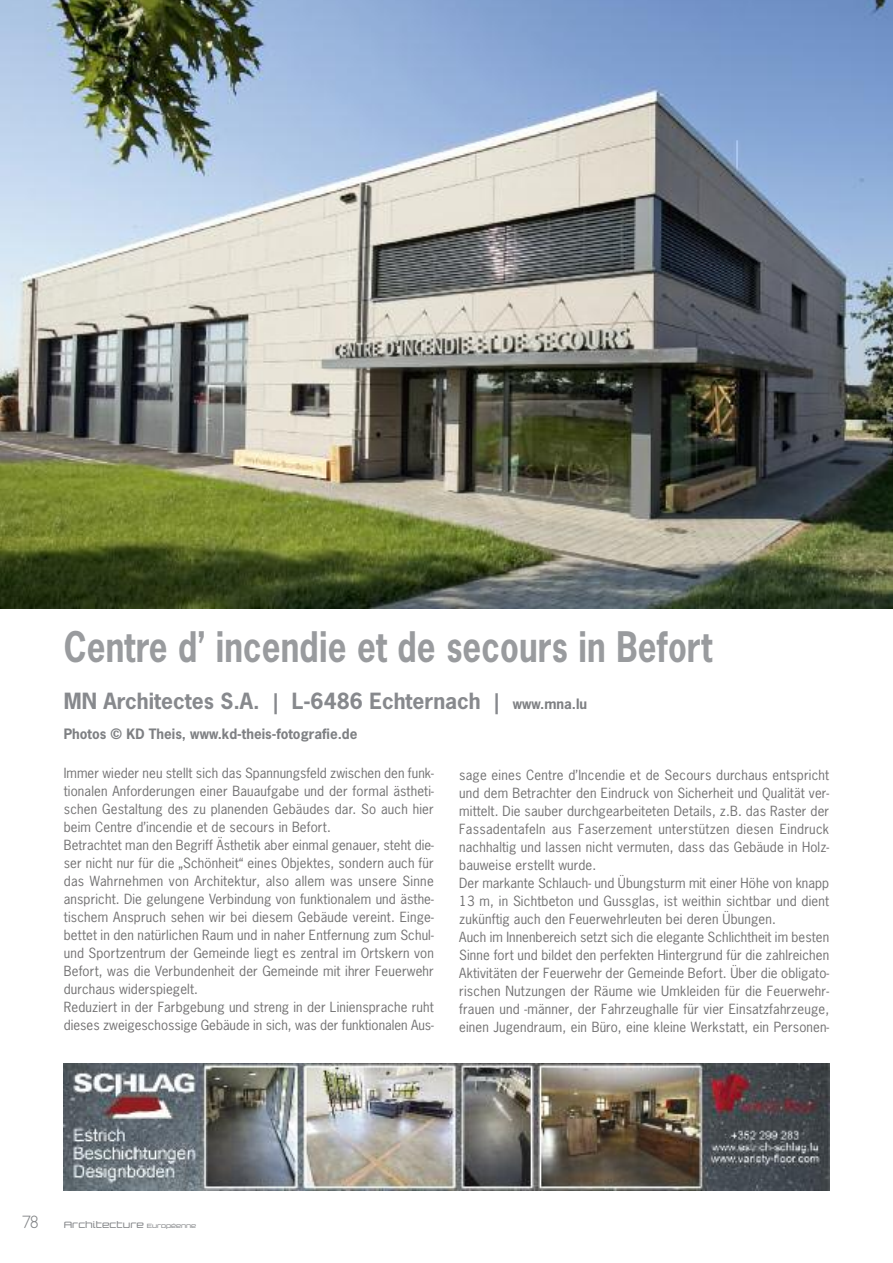
<style>
.page{position:relative;width:893px;height:1263px;background:#fff}
.page>*{position:absolute;margin:0;border:0;box-sizing:border-box;transform-origin:0 0}
.t1{font:700 39.6px "News Gothic LT";letter-spacing:.005em;color:#999b9e;scale:.83 1}
.t2{font:700 21px "News Gothic LT";color:#87898d}
.t3{font:300 18px "Gill Sans Std";color:#7e8083}
.t4{font:700 13.5px "News Gothic LT";color:#7e8083}
.t5{font:13.2px/18px "News Gothic LT";letter-spacing:.01em;color:#727172}
.t6{font:9px "Design System C 500 R";color:#7e8083}
.s1{font-size:13.5px;color:#7e8083}
.s2{font-size:6px}
</style>
<div class="page">
<img style="left:0;top:0;width:893px;height:608px">
<img style="left:64px;top:1063px;width:765px;height:127px">
<h1 class="t1" style="left:64px;top:621px;width:783px">Centre d’ incendie et de secours in Befort</h1>
<h2 class="t2" style="left:64px;top:687px;width:525px">MN Architectes S.A. | L-6486 Echternach | <span class="s1">www.mna.lu</span></h2>
<p class="t4" style="left:64px;top:725px;width:295px">Photos © KD Theis, www.kd-theis-fotografie.de</p>
<p class="t5" style="left:64px;top:764px;width:372px">Immer wieder neu stellt sich das Spannungsfeld zwischen den funk&shy;tionalen Anforderungen einer Bauaufgabe und der formal ästheti&shy;schen Gestaltung des zu planenden Gebäudes dar. So auch hier beim Centre d’incendie et de secours in Befort.<br>Betrachtet man den Begriff Ästhetik aber einmal genauer, steht die&shy;ser nicht nur für die „Schönheit“ eines Objektes, sondern auch für das Wahrnehmen von Architektur, also allem was unsere Sinne anspricht. Die gelungene Verbindung von funktionalem und ästhe&shy;tischem Anspruch sehen wir bei diesem Gebäude vereint. Einge&shy;bettet in den natürlichen Raum und in naher Entfernung zum Schul&shy;und Sportzentrum der Gemeinde liegt es zentral im Ortskern von Befort, was die Verbundenheit der Gemeinde mit ihrer Feuerwehr durchaus widerspiegelt.<br>Reduziert in der Farbgebung und streng in der Liniensprache ruht dieses zweigeschossige Gebäude in sich, was der funktionalen Aus-</p>
<p class="t5" style="left:459px;top:766px;width:372px">sage eines Centre d’Incendie et de Secours durchaus entspricht und dem Betrachter den Eindruck von Sicherheit und Qualität ver&shy;mittelt. Die sauber durchgearbeiteten Details, z.B. das Raster der Fassadentafeln aus Faserzement unterstützen diesen Eindruck nachhaltig und lassen nicht vermuten, dass das Gebäude in Holz&shy;bauweise erstellt wurde.<br>Der markante Schlauch- und Übungsturm mit einer Höhe von knapp 13 m, in Sichtbeton und Gussglas, ist weithin sichtbar und dient zukünftig auch den Feuerwehrleuten bei deren Übungen.<br>Auch im Innenbereich setzt sich die elegante Schlichtheit im besten Sinne fort und bildet den perfekten Hintergrund für die zahlreichen Aktivitäten der Feuerwehr der Gemeinde Befort. Über die obligato&shy;rischen Nutzungen der Räume wie Umkleiden für die Feuerwehr&shy;frauen und -männer, der Fahrzeughalle für vier Einsatzfahrzeuge, einen Jugendraum, ein Büro, eine kleine Werkstatt, ein Personen-</p>
<h3 class="t3" style="left:22px;top:1215px;width:18px">78</h3>
<p class="t6" style="left:64px;top:1219px;width:134px">Architecture <span class="s2">Européenne</span></p>
</div>
